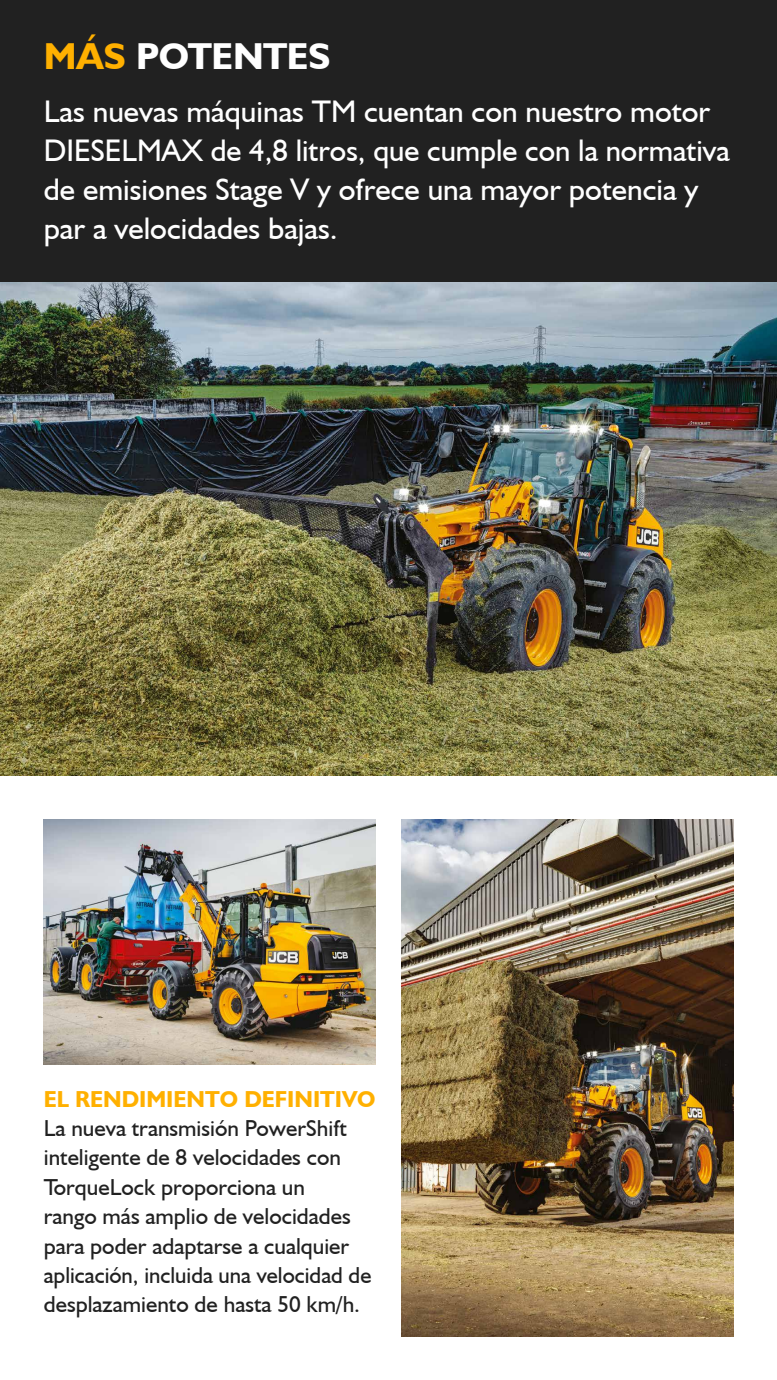
<style>
.page{position:relative;width:777px;height:1380px;background:#fff}
.page>*{position:absolute;margin:0;border:0;box-sizing:border-box;transform-origin:0 0}
.t1{font:700 37.5px "JCB Euro";letter-spacing:-.015em;color:#fff}
.t2{font:31.25px/39.1px "JCB Euro Roman";color:#fff}
.t3{font:23.12px/29.4px "JCB Euro Roman";color:#212121}
.t4{font:700 23.12px "JCB Euro";color:#ffb000}
.s1{color:#ffb000}
</style>
<div class="page">
<img style="left:0;top:282px;width:776px;height:493px">
<img style="left:401px;top:819px;width:331px;height:517px">
<img style="left:44px;top:819px;width:331px;height:246px">
<div style="left:0;top:0;width:776px;height:282px;background:#212121"></div>
<h1 class="t1" style="left:44px;top:33px;width:288px"><span class="s1">MÁS</span> POTENTES</h1>
<h2 class="t2" style="left:44px;top:91px;width:687px">Las nuevas máquinas TM cuentan con nuestro motor DIESELMAX de 4,8 litros, que cumple con la normativa de emisiones Stage V y ofrece una mayor potencia y par a velocidades bajas.</h2>
<p class="t4" style="left:44px;top:1084px;width:333px">EL RENDIMIENTO DEFINITIVO</p>
<p class="t3" style="left:44px;top:1113px;width:329px">La nueva transmisión PowerShift inteligente de 8 velocidades con<br>TorqueLock proporciona un<br>rango más amplio de velocidades para poder adaptarse a cualquier aplicación, incluida una velocidad de desplazamiento de hasta 50 km/h.</p>
</div>
